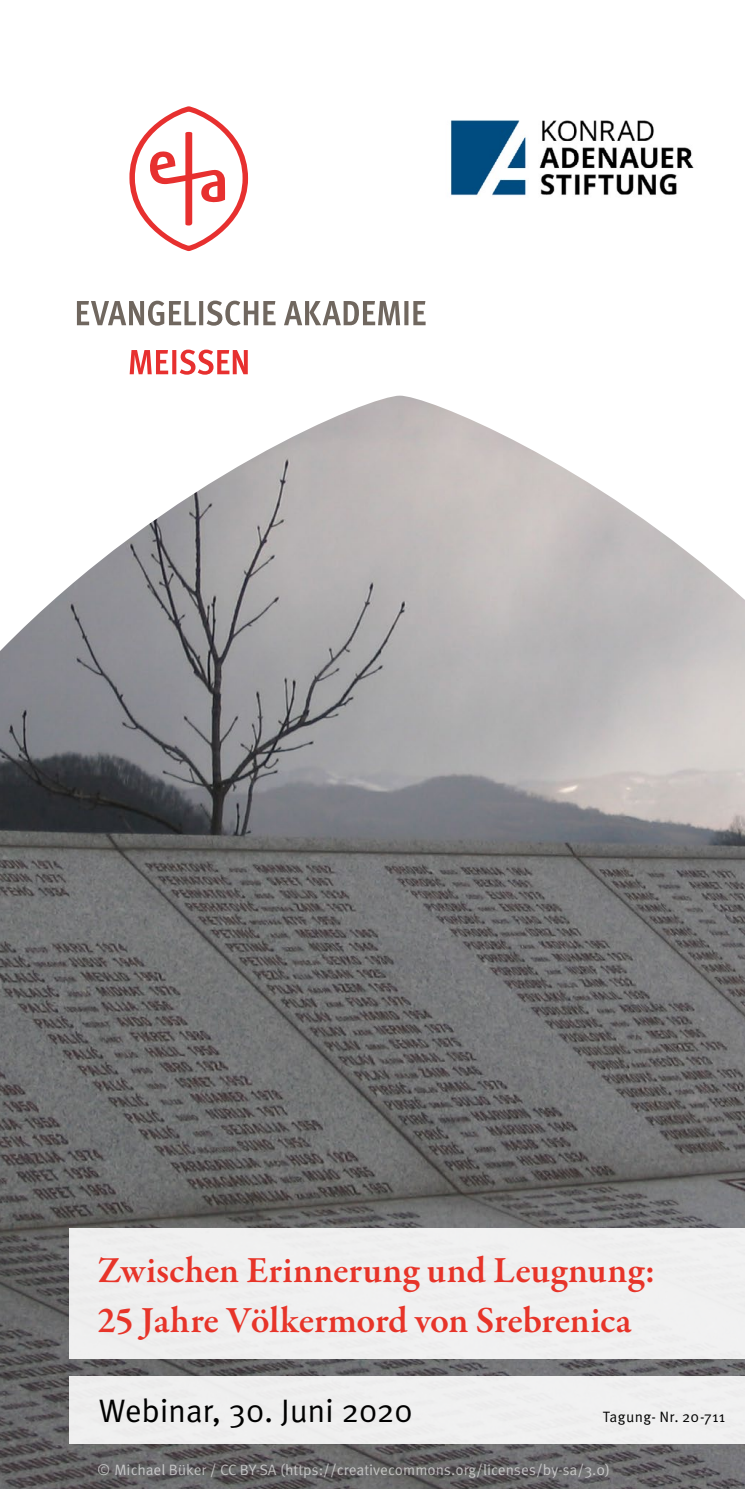
<style>
.page{position:relative;width:745px;height:1489px;background:#fff}
.page>*{position:absolute;margin:0;border:0;box-sizing:border-box;transform-origin:0 0}
.t1{font:600 37.5px/50px "Garamond Premr Pro";letter-spacing:-.005em;color:#e73429}
.t2{font:32.5px "Meta OT";letter-spacing:-.015em;color:#000}
.t3{font:15px "Meta OT";color:#fff}
.t4{font:15px "Meta OT";letter-spacing:.02em;color:#000}
</style>
<div class="page">
<img style="left:450px;top:120px;width:244px;height:76px">
<img style="left:0;top:395px;width:744px;height:1093px">
<svg style="left:129px;top:349px;width:118px;height:25px"></svg>
<svg style="left:77px;top:300px;width:348px;height:26px"></svg>
<svg style="left:129px;top:106px;width:119px;height:145px"></svg>
<div style="left:69px;top:1376px;width:675px;height:67px;background:#efefef"></div>
<div style="left:69px;top:1228px;width:675px;height:131px;background:#eff0f0"></div>
<h1 class="t1" style="left:97px;top:1245px;width:559px">Zwischen Erinnerung und Leugnung:<br>25 Jahre Völkermord von Srebrenica</h1>
<h2 class="t2" style="left:99px;top:1390px;width:315px">Webinar, 30. Juni 2020</h2>
<p class="t4" style="left:602px;top:1407px;width:124px">Tagung- Nr. 20-711</p>
<p class="t3" style="left:98px;top:1460px;width:513px">© Michael Büker / CC BY-SA (https://creativecommons.org/licenses/by-sa/3.0)</p>
</div>
